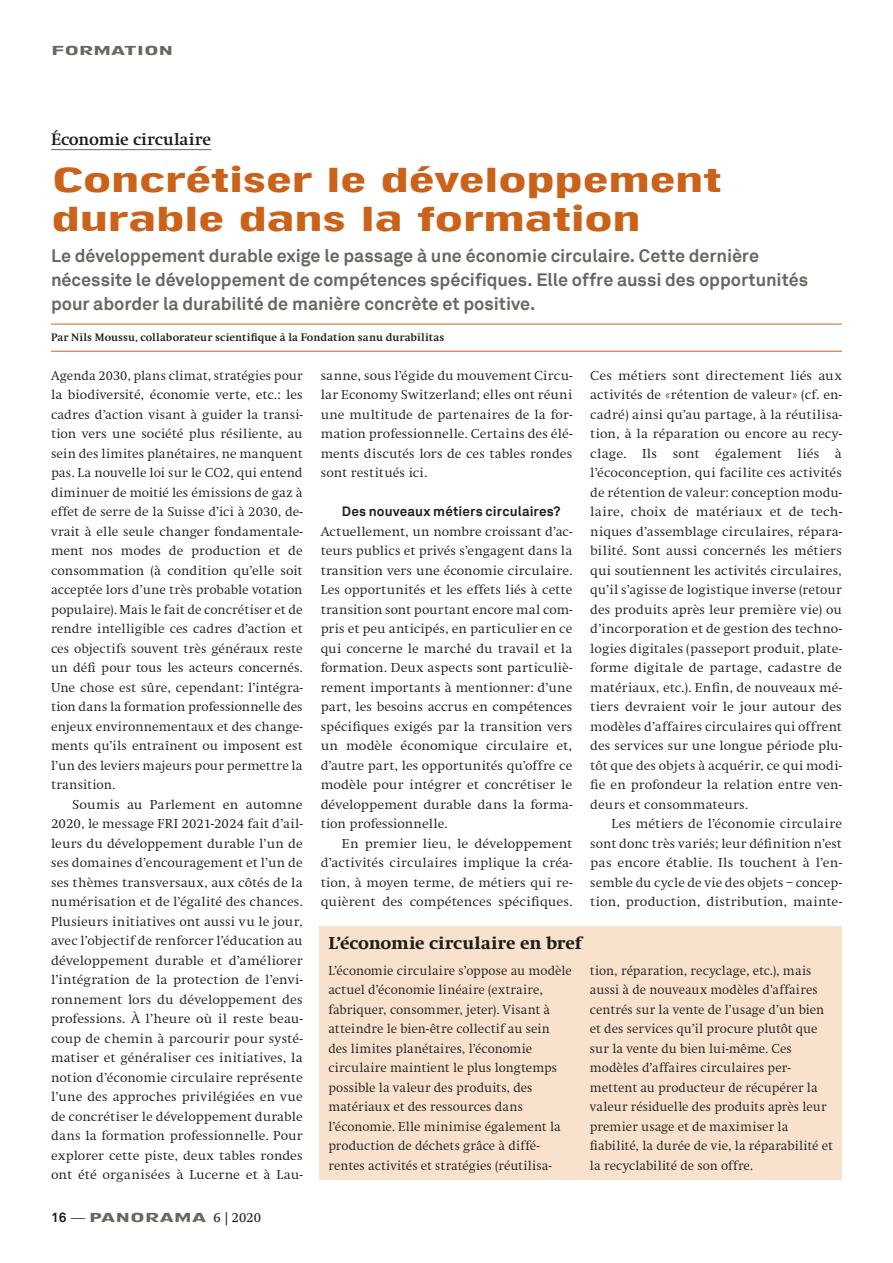
<style>
.page{position:relative;width:893px;height:1263px;background:#fff}
.page>*{position:absolute;margin:0;border:0;box-sizing:border-box;transform-origin:0 0}
.t1{font:36px/39px "Rundfunk Grotesk Com";letter-spacing:-.035em;color:#cb621a;scale:1.35 1}
.t2{font:700 18px/24px "Akkurat";letter-spacing:-.005em;color:#686862}
.t3{font:800 18px "Swift";letter-spacing:.005em;color:#1d1d1b}
.t4{font:700 17.25px "Swift";letter-spacing:.005em;color:#1d1d1b}
.t5{font:300 13.5px/19.5px "Swift";letter-spacing:.005em;color:#1d1d1b;text-align:justify}
.t6{font:300 13.5px/19.5px "Swift";letter-spacing:.005em;color:#1d1d1b;text-align:justify;scale:1.05 1}
.t7{font:700 13.5px "Akkurat";letter-spacing:.01em;color:#1d1d1b}
.t8{font:13.5px "Rundfunk Grotesk Com";letter-spacing:-.01em;color:#686862;scale:1.5 1}
.t9{font:700 11.25px "Swift";letter-spacing:.01em;color:#1d1d1b}
.s1{font-family:"Akkurat";font-weight:700;color:#1d1d1b}
.s2{font-family:"Swift";font-weight:300;color:#1d1d1b}
.s3{font-family:"Swift Com";color:#1d1d1b}
</style>
<div class="page">
<hr style="left:51px;top:149px;width:160px;height:1px;background:#686862">
<hr style="left:51px;top:324px;width:791px;height:1px;background:#cb621a">
<hr style="left:51px;top:351px;width:791px;height:1px;background:#cb621a">
<div style="left:320px;top:926px;width:522px;height:253px;background:#f8e2ce"></div>
<p class="t8" style="left:51px;top:43px;width:83px">FORMATION</p>
<p class="t4" style="left:51px;top:130px;width:162px">Économie circulaire</p>
<h1 class="t1" style="left:51px;top:160px;width:498px">Concrétiser le développement durable dans la formation</h1>
<p class="t2" style="left:51px;top:243px;width:759px">Le développement durable exige le passage à une économie circulaire. Cette dernière nécessite le développement de compétences spécifiques. Elle offre aussi des opportunités pour aborder la durabilité de manière concrète et positive.</p>
<p class="t9" style="left:51px;top:331px;width:395px">Par Nils Moussu, collaborateur scientifique à la Fondation sanu durabilitas</p>
<p class="t5" style="left:51px;top:366px;width:253px">Agenda 2030, plans climat, stratégies pour la biodiversité, économie verte, etc.: les cadres d’action visant à guider la transi&shy;tion vers une société plus résiliente, au sein des limites planétaires, ne manquent pas. La nouvelle loi sur le CO2, qui entend diminuer de moitié les émissions de gaz à effet de serre de la Suisse d’ici à 2030, de&shy;vrait à elle seule changer fondamentale&shy;ment nos modes de production et de consommation (à condition qu’elle soit acceptée lors d’une très probable votation populaire). Mais le fait de concrétiser et de rendre intelligible ces cadres d’action et ces objectifs souvent très généraux reste un défi pour tous les acteurs concernés.<br>Une chose est sûre, cependant: l’intégra&shy;tion dans la formation professionnelle des enjeux environnementaux et des change&shy;ments qu’ils entraînent ou imposent est l’un des leviers majeurs pour permettre la transition.</p>
<p class="t6" style="left:51px;top:795px;width:241px;text-indent:21px">Soumis au Parlement en automne 2020, le message FRI 2021-2024 fait d’ail&shy;leurs du développement durable l’un de ses domaines d’encouragement et l’un de ses thèmes transversaux, aux côtés de la numérisation et de l’égalité des chances.<br>Plusieurs initiatives ont aussi vu le jour, avec l’objectif de renforcer l’éducation au développement durable et d’améliorer l’intégration de la protection de l’envi&shy;ronnement lors du développement des professions. À l’heure où il reste beau&shy;coup de chemin à parcourir pour systé&shy;matiser et généraliser ces initiatives, la notion d’économie circulaire représente l’une des approches privilégiées en vue de concrétiser le développement durable dans la formation professionnelle. Pour explorer cette piste, deux tables rondes ont été organisées à Lucerne et à Lau-</p>
<p class="t5" style="left:321px;top:366px;width:253px">sanne, sous l’égide du mouvement Circu&shy;lar Economy Switzerland; elles ont réuni une multitude de partenaires de la for&shy;mation professionnelle. Certains des élé&shy;ments discutés lors de ces tables rondes sont restitués ici.</p>
<p class="t7" style="left:342px;top:503px;width:220px">Des nouveaux métiers circulaires?</p>
<p class="t5" style="left:321px;top:522px;width:253px">Actuellement, un nombre croissant d’ac&shy;teurs publics et privés s’engagent dans la transition vers une économie circulaire.<br>Les opportunités et les effets liés à cette transition sont pourtant encore mal com&shy;pris et peu anticipés, en particulier en ce qui concerne le marché du travail et la formation. Deux aspects sont particuliè&shy;rement importants à mentionner: d’une part, les besoins accrus en compétences spécifiques exigés par la transition vers un modèle économique circulaire et, d’autre part, les opportunités qu’offre ce modèle pour intégrer et concrétiser le développement durable dans la forma&shy;tion professionnelle.</p>
<p class="t6" style="left:321px;top:834px;width:241px;text-indent:21px">En premier lieu, le développement d’activités circulaires implique la créa&shy;tion, à moyen terme, de métiers qui re&shy;quièrent des compétences spécifiques.</p>
<p class="t6" style="left:590px;top:366px;width:241px">Ces métiers sont directement liés aux activités de «rétention de valeur» (cf. en&shy;cadré) ainsi qu’au partage, à la réutilisa&shy;tion, à la réparation ou encore au recy&shy;clage. Ils sont également liés à l’écoconception, qui facilite ces activités de rétention de valeur: conception modu&shy;laire, choix de matériaux et de tech&shy;niques d’assemblage circulaires, répara&shy;bilité. Sont aussi concernés les métiers qui soutiennent les activités circulaires, qu’il s’agisse de logistique inverse (retour des produits après leur première vie) ou d’incorporation et de gestion des techno&shy;logies digitales (passeport produit, plate&shy;forme digitale de partage, cadastre de matériaux, etc.). Enfin, de nouveaux mé&shy;tiers devraient voir le jour autour des modèles d’affaires circulaires qui offrent des services sur une longue période plu&shy;tôt que des objets à acquérir, ce qui modi&shy;fie en profondeur la relation entre ven&shy;deurs et consommateurs.</p>
<p class="t5" style="left:590px;top:814px;width:253px;text-indent:21px">Les métiers de l’économie circulaire sont donc très variés; leur définition n’est pas encore établie. Ils touchent à l’en&shy;semble du cycle de vie des objets – concep&shy;tion, production, distribution, mainte-</p>
<h2 class="t3" style="left:328px;top:933px;width:255px">L’économie circulaire en bref</h2>
<p class="t5" style="left:328px;top:961px;width:245px;text-align:left">L’économie circulaire s’oppose au modèle actuel d’économie linéaire (extraire, fabriquer, consommer, jeter). Visant à atteindre le bien-être collectif au sein des limites planétaires, l’économie circulaire maintient le plus longtemps possible la valeur des produits, des matériaux et des ressources dans l’économie. Elle minimise également la production de déchets grâce à diffé&shy;rentes activités et stratégies (réutilisa-</p>
<p class="t5" style="left:590px;top:961px;width:244px;text-align:left">tion, réparation, recyclage, etc.), mais aussi à de nouveaux modèles d’affaires centrés sur la vente de l’usage d’un bien et des services qu’il procure plutôt que sur la vente du bien lui-même. Ces modèles d’affaires circulaires per&shy;mettent au producteur de récupérer la valeur résiduelle des produits après leur premier usage et de maximiser la fiabilité, la durée de vie, la réparabilité et la recyclabilité de son offre.</p>
<p class="t8" style="left:51px;top:1210px;width:141px"><span class="s1">16</span> <span class="s2">—</span> PANORAMA <span class="s3">6 |2020</span></p>
</div>
